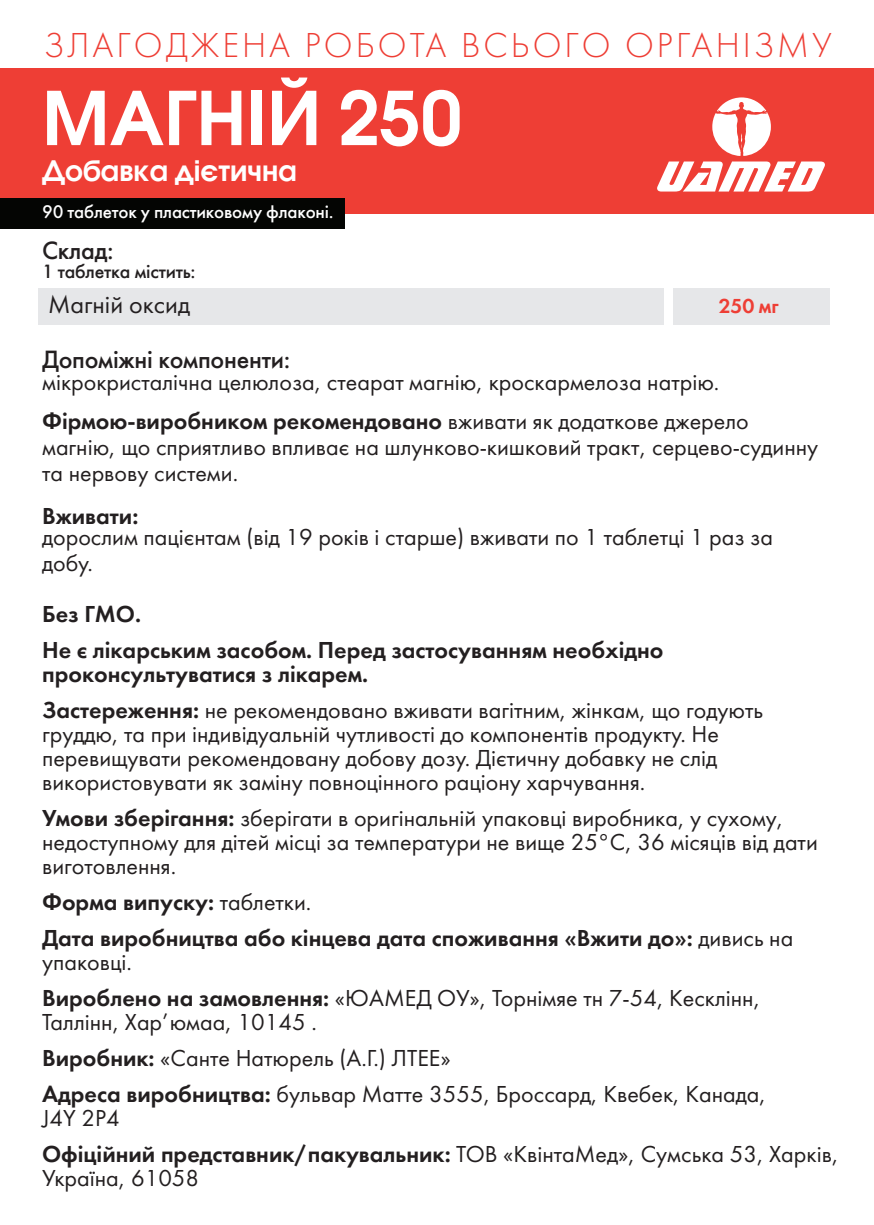
<style>
.page{position:relative;width:874px;height:1225px;background:#fff}
.page>*{position:absolute;margin:0;border:0;box-sizing:border-box;transform-origin:0 0}
.t1{font:700 73.4px "Avant Garde Gothic C";color:#fff}
.t2{font:36px "Futura Light C";letter-spacing:.085em;color:#ee3e35}
.t3{font:700 28px "Avant Garde Gothic C";color:#fff}
.t4{font:26px "Futura Medium C";letter-spacing:-.01em;color:#231f20}
.t5{font:26px "Futura Book C";color:#231f20}
.t6{font:24px/24px "Futura Book C";color:#231f20}
.t7{font:24px/36px "Futura Demi C";color:#231f20}
.t8{font:21px "Futura Demi C";color:#ee3e35}
.t9{font:20px "Futura Medium C";letter-spacing:-.01em;color:#231f20}
.t10{font:19px "Futura Medium C";letter-spacing:-.01em;color:#fff}
.s1{font-family:"Futura Book C"}
.s2{font-family:"Futura Demi C"}
</style>
<div class="page">
<div style="left:0;top:68px;width:873px;height:145px;background:#ee3e35"></div>
<svg style="left:657px;top:97px;width:167px;height:94px"></svg>
<div style="left:0;top:198px;width:345px;height:30px;background:#040503"></div>
<div style="left:38px;top:288px;width:625px;height:36px;background:#e6e7e9"></div>
<div style="left:673px;top:288px;width:156px;height:36px;background:#e6e7e9"></div>
<h2 class="t2" style="left:44px;top:26px;width:789px">ЗЛАГОДЖЕНА РОБОТА ВСЬОГО ОРГАНІЗМУ</h2>
<h1 class="t1" style="left:42px;top:73px;width:421px">МАГНІЙ 250</h1>
<p class="t3" style="left:42px;top:153px;width:256px">Добавка дієтична</p>
<p class="t10" style="left:42px;top:201px;width:293px">90 таблеток у пластиковому флаконі.</p>
<p class="t4" style="left:42px;top:236px;width:73px">Склад:</p>
<p class="t9" style="left:42px;top:259px;width:155px">1 таблетка містить:</p>
<p class="t5" style="left:48px;top:290px;width:143px">Магній оксид</p>
<p class="t8" style="left:718px;top:293px;width:61px">250 мг</p>
<p class="t4" style="left:42px;top:345px;width:250px">Допоміжні компоненти:</p>
<p class="t6" style="left:42px;top:370px;width:678px">мікрокристалічна целюлоза, стеарат магнію, кроскармелоза натрію.</p>
<p class="t7" style="left:42px;top:403px;width:708px">Фірмою-виробником рекомендовано <span class="s1">вживати як додаткове джерело</span></p>
<p class="t6" style="left:42px;top:435px;width:777px;line-height:26px">магнію, що сприятливо впливає на шлунково-кишковий тракт, серцево-судинну та нервову системи.</p>
<p class="t7" style="left:42px;top:497px;width:98px">Вживати:</p>
<p class="t6" style="left:42px;top:524px;width:732px;line-height:26px">дорослим пацієнтам (від 19 років і старше) вживати по 1 таблетці 1 раз за добу.</p>
<p class="t7" style="left:42px;top:596px;width:622px">Без ГМО.<br>Не є лікарським засобом. Перед застосуванням необхідно</p>
<p class="t7" style="left:42px;top:656px;width:327px">проконсультуватися з лікарем.</p>
<p class="t6" style="left:42px;top:698px;width:722px"><span class="s2">Застереження:</span> не рекомендовано вживати вагітним, жінкам, що годують груддю, та при індивідуальній чутливості до компонентів продукту. Не перевищувати рекомендовану добову дозу. Дієтичну добавку не слід використовувати як заміну повноцінного раціону харчування.</p>
<p class="t6" style="left:42px;top:806px;width:776px"><span class="s2">Умови зберігання:</span> зберігати в оригінальній упаковці виробника, у сухому, недоступному для дітей місці за температури не вище 25°C, 36 місяців від дати виготовлення.</p>
<p class="t7" style="left:42px;top:884px;width:752px">Форма випуску: <span class="s1">таблетки.<br></span>Дата виробництва або кінцева дата споживання «Вжити до»: <span class="s1">дивись на</span></p>
<p class="t6" style="left:42px;top:944px;width:719px;line-height:36px">упаковці.<br><span class="s2">Вироблено на замовлення:</span> «ЮАМЕД ОУ», Торнімяе тн 7-54, Кесклінн,</p>
<p class="t6" style="left:42px;top:1004px;width:725px;line-height:36px">Таллінн, Хар’юмаа, 10145 .<br><span class="s2">Виробник:</span> «Санте Натюрель (А.Г.) ЛТЕЕ»<br><span class="s2">Адреса виробництва:</span> бульвар Матте 3555, Броссард, Квебек, Канада,</p>
<p class="t6" style="left:42px;top:1106px;width:79px">J4Y 2P4</p>
<p class="t7" style="left:42px;top:1136px;width:797px">Офіційний представник/пакувальник: <span class="s1">ТОВ «КвінтаМед», Сумська 53, Харків,</span></p>
<p class="t6" style="left:42px;top:1166px;width:159px">Україна, 61058</p>
</div>
